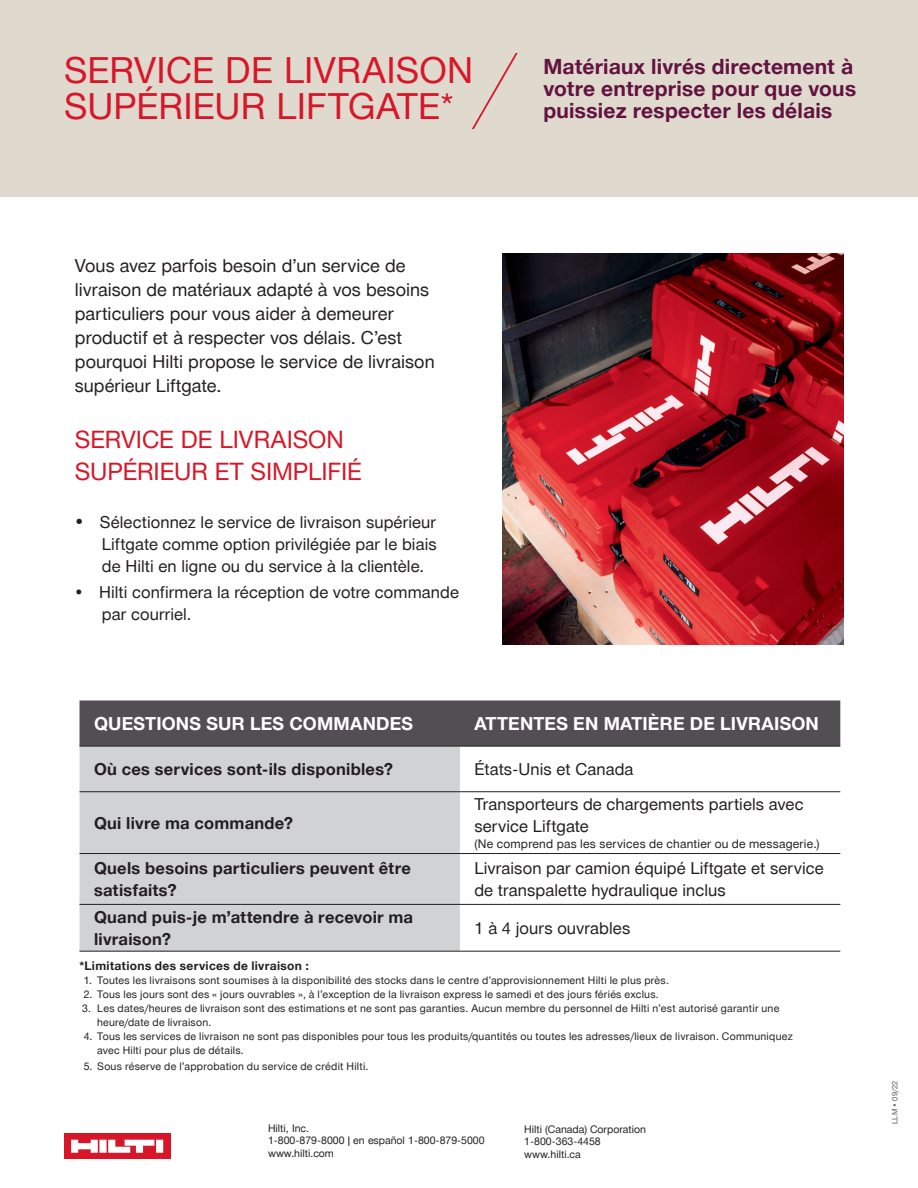
<style>
.page{position:relative;width:918px;height:1188px;background:#fff}
.page>*{position:absolute;margin:0;border:0;box-sizing:border-box;transform-origin:0 0}
.t1{font:36px/36px "Hilti";letter-spacing:.005em;color:#d71729}
.t2{font:24px/32px "Hilti";letter-spacing:-.005em;color:#d71729}
.t3{font:700 21px/22px "Hilti";letter-spacing:.01em;color:#621340}
.t4{font:18px/24px "Hilti";letter-spacing:.005em;color:#231f20}
.t5{font:700 18px "Hilti";letter-spacing:.01em;color:#fff}
.t6{font:16.5px/22px "Hilti";letter-spacing:.005em;color:#231f20}
.t7{font:700 16.5px/22px "Hilti";letter-spacing:.015em;color:#231f20}
.t8{font:12px "Hilti";letter-spacing:.02em;color:#231f20}
.t9{font:700 12px "Hilti";letter-spacing:.03em;color:#231f20}
.t10{font:10.5px/14px "Hilti";letter-spacing:.025em;color:#231f20}
.t11{font:10.5px/12.8px "Hilti";color:#231f20}
.t12{font:7.5px "Hilti";letter-spacing:.03em;color:#57585a}
.s1{font-size:18px}
</style>
<div class="page">
<div style="left:0;top:0;width:918px;height:197px;background:#e0dace"></div>
<svg style="left:472px;top:53px;width:46px;height:76px"></svg>
<div style="left:64px;top:1134px;width:106px;height:25px;background:#d71729"></div>
<svg style="left:71px;top:1140px;width:92px;height:13px"></svg>
<img style="left:503px;top:254px;width:340px;height:391px">
<div style="left:80px;top:700px;width:760px;height:46px;background:#534d54"></div>
<div style="left:80px;top:747px;width:380px;height:204px;background:#d1d2d4"></div>
<hr style="left:80px;top:746px;width:380px;height:1px;background:#231f20">
<hr style="left:460px;top:746px;width:380px;height:1px;background:#231f20">
<hr style="left:80px;top:951px;width:380px;height:1px;background:#231f20">
<hr style="left:460px;top:951px;width:380px;height:1px;background:#231f20">
<hr style="left:80px;top:904px;width:380px;height:1px;background:#231f20">
<hr style="left:460px;top:904px;width:380px;height:1px;background:#231f20">
<hr style="left:80px;top:853px;width:380px;height:1px;background:#231f20">
<hr style="left:460px;top:853px;width:380px;height:1px;background:#231f20">
<hr style="left:80px;top:791px;width:380px;height:1px;background:#231f20">
<hr style="left:460px;top:791px;width:380px;height:1px;background:#231f20">
<h1 class="t1" style="left:64px;top:53px;width:411px">SERVICE DE LIVRAISON<br>SUPÉRIEUR LIFTGATE*</h1>
<h3 class="t3" style="left:543px;top:55px;width:314px">Matériaux livrés directement à votre entreprise pour que vous puissiez respecter les délais</h3>
<h3 class="t4" style="left:75px;top:254px;width:361px">Vous avez parfois besoin d’un service de livraison de matériaux adapté à vos besoins particuliers pour vous aider à demeurer productif et à respecter vos délais. C’est pourquoi Hilti propose le service de livraison supérieur Liftgate.</h3>
<h2 class="t2" style="left:75px;top:424px;width:288px">SERVICE DE LIVRAISON<br>SUPÉRIEUR ET SIMPLIFIÉ</h2>
<h3 class="t6" style="left:102px;top:512px;width:336px;text-align:justify;text-indent:-27px"><span class="s1">•</span> Sélectionnez le service de livraison supérieur Liftgate comme option privilégiée par le biais de Hilti en ligne ou du service à la clientèle.</h3>
<h3 class="t6" style="left:102px;top:582px;width:359px;text-indent:-27px">• Hilti confirmera la réception de votre commande par courriel.</h3>
<h3 class="t5" style="left:94px;top:713px;width:321px">QUESTIONS SUR LES COMMANDES</h3>
<h3 class="t5" style="left:474px;top:713px;width:346px">ATTENTES EN MATIÈRE DE LIVRAISON</h3>
<h3 class="t7" style="left:94px;top:758px;width:301px">Où ces services sont-ils disponibles?</h3>
<h3 class="t6" style="left:474px;top:758px;width:161px">États-Unis et Canada</h3>
<h3 class="t7" style="left:94px;top:812px;width:201px">Qui livre ma commande?</h3>
<h3 class="t6" style="left:474px;top:793px;width:331px">Transporteurs de chargements partiels avec service Liftgate</h3>
<p class="t8" style="left:474px;top:836px;width:347px">(Ne comprend pas les services de chantier ou de messagerie.)</p>
<h3 class="t7" style="left:94px;top:857px;width:318px">Quels besoins particuliers peuvent être satisfaits?</h3>
<h3 class="t6" style="left:474px;top:857px;width:351px">Livraison par camion équipé Liftgate et service de transpalette hydraulique inclus</h3>
<h3 class="t7" style="left:94px;top:906px;width:320px">Quand puis-je m’attendre à recevoir ma livraison?</h3>
<h3 class="t6" style="left:474px;top:917px;width:157px">1 à 4 jours ouvrables</h3>
<p class="t9" style="left:79px;top:959px;width:231px">*Limitations des services de livraison :</p>
<p class="t10" style="left:84px;top:973px;width:587px">1. Toutes les livraisons sont soumises à la disponibilité des stocks dans le centre d’approvisionnement Hilti le plus près.</p>
<p class="t10" style="left:84px;top:987px;width:577px">2. Tous les jours sont des « jours ouvrables », à l’exception de la livraison express le samedi et des jours fériés exclus.</p>
<p class="t10" style="left:97px;top:1001px;width:684px;text-indent:-15px">3. Les dates/heures de livraison sont des estimations et ne sont pas garanties. Aucun membre du personnel de Hilti n’est autorisé garantir une heure/date de livraison.</p>
<p class="t10" style="left:97px;top:1029px;width:697px;text-indent:-13px">4. Tous les services de livraison ne sont pas disponibles pour tous les produits/quantités ou toutes les adresses/lieux de livraison. Communiquez avec Hilti pour plus de détails.</p>
<p class="t10" style="left:84px;top:1059px;width:286px">5. Sous réserve de l’approbation du service de crédit Hilti.</p>
<p class="t11" style="left:268px;top:1122px;width:218px">Hilti, Inc.<br>1-800-879-8000 | en español 1-800-879-5000 www.hilti.com</p>
<p class="t11" style="left:524px;top:1123px;width:123px">Hilti (Canada) Corporation<br>1-800-363-4458 www.hilti.ca</p>
<p class="t12" style="left:891px;top:1124px;width:45px;rotate:-90deg">LLM • 09/22</p>
</div>
